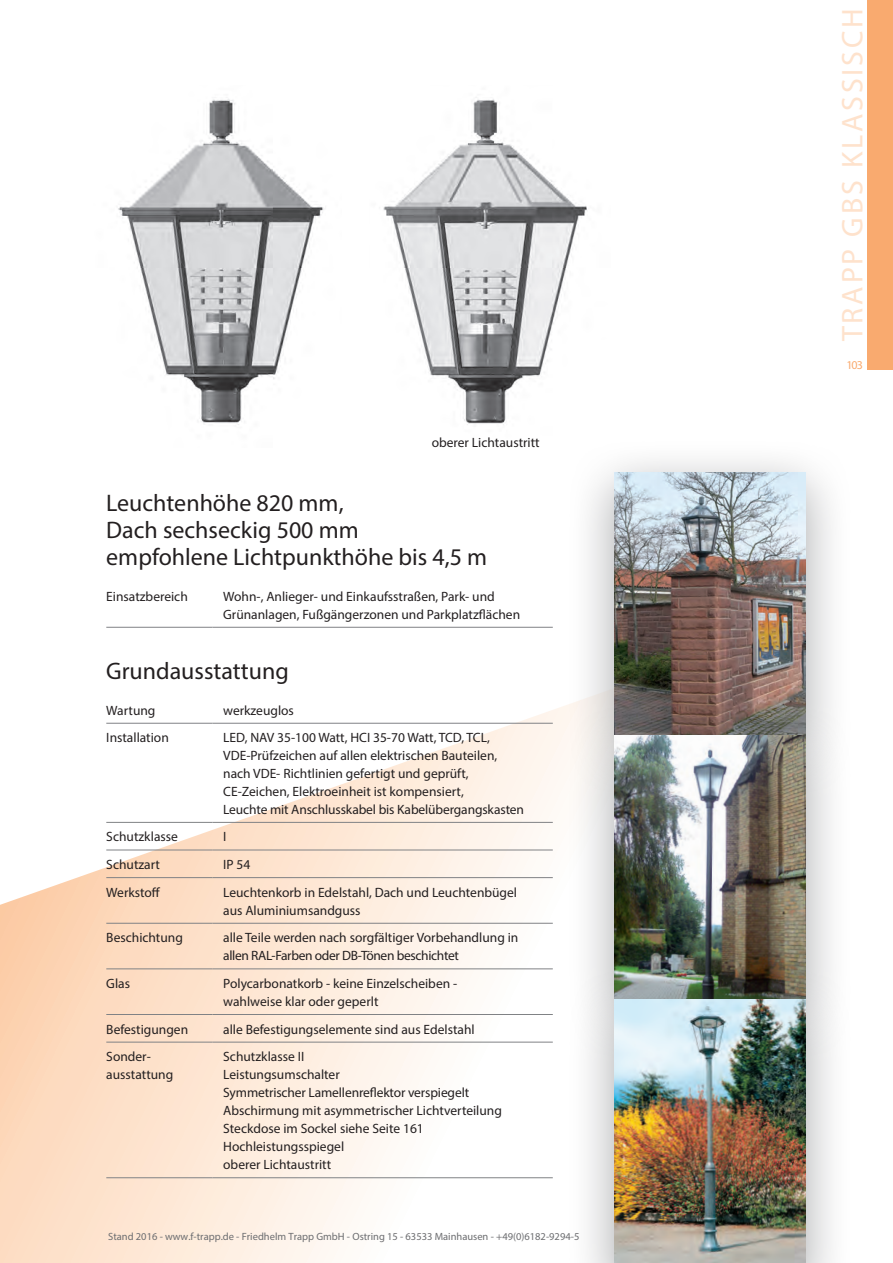
<style>
.page{position:relative;width:893px;height:1263px;background:#fff}
.page>*{position:absolute;margin:0;border:0;box-sizing:border-box;transform-origin:0 0}
.t1{font:30px "Myriad Pro";letter-spacing:.095em;color:#fee2cc}
.Überschrift_Spezifik{font:24px/27px "Myriad Pro";color:#231f20}
.Tabelle_Inhalt{font:13.5px/18px "Myriad Pro";color:#231f20}
.Tabelle_Titel{font:13.5px/18px "Myriad Pro";color:#231f20}
.t2{font:12px "Myriad Pro";color:#f9aa6f}
.t3{font:10.5px "Myriad Pro";color:#6c6d70}
</style>
<div class="page">
<img style="left:118px;top:99px;width:206px;height:326px">
<img style="left:383px;top:97px;width:204px;height:328px">
<svg style="left:0;top:626px;width:567px;height:637px"></svg>
<div style="left:867px;top:0;width:26px;height:370px;background:#f9aa6f"></div>
<div style="left:567px;top:439px;width:286px;height:359px;background:#808285;opacity:.7"></div>
<img style="left:614px;top:472px;width:192px;height:231px">
<div style="left:567px;top:703px;width:286px;height:358px;background:#808285;opacity:.7"></div>
<div style="left:567px;top:967px;width:286px;height:296px;background:#808285;opacity:.7"></div>
<hr style="left:106px;top:627px;width:107px;height:1px;background:#808285">
<hr style="left:213px;top:627px;width:340px;height:1px;background:#808285">
<hr style="left:106px;top:723px;width:107px;height:1px;background:#808285">
<hr style="left:213px;top:723px;width:340px;height:1px;background:#808285">
<hr style="left:106px;top:822px;width:107px;height:1px;background:#808285">
<hr style="left:213px;top:822px;width:340px;height:1px;background:#808285">
<hr style="left:106px;top:850px;width:107px;height:1px;background:#808285">
<hr style="left:213px;top:850px;width:340px;height:1px;background:#808285">
<hr style="left:106px;top:877px;width:107px;height:1px;background:#808285">
<hr style="left:213px;top:877px;width:340px;height:1px;background:#808285">
<hr style="left:106px;top:923px;width:107px;height:1px;background:#808285">
<hr style="left:213px;top:923px;width:340px;height:1px;background:#808285">
<hr style="left:106px;top:968px;width:107px;height:1px;background:#808285">
<hr style="left:213px;top:968px;width:340px;height:1px;background:#808285">
<hr style="left:106px;top:1014px;width:107px;height:1px;background:#808285">
<hr style="left:213px;top:1014px;width:340px;height:1px;background:#808285">
<hr style="left:106px;top:1042px;width:107px;height:1px;background:#808285">
<hr style="left:106px;top:1177px;width:107px;height:1px;background:#808285">
<hr style="left:213px;top:1042px;width:340px;height:1px;background:#808285">
<hr style="left:213px;top:1177px;width:340px;height:1px;background:#808285">
<p class="Tabelle_Inhalt" style="left:432px;top:433px;width:109px">oberer Lichtaustritt</p>
<p class="Überschrift_Spezifik" style="left:106px;top:489px;width:254px">Leuchtenhöhe 820 mm,<br>Dach sechseckig 500 mm</p>
<p class="Überschrift_Spezifik" style="left:106px;top:543px;width:382px">empfohlene Lichtpunkthöhe bis 4,5 m</p>
<p class="Tabelle_Titel" style="left:106px;top:587px;width:83px">Einsatzbereich</p>
<p class="Tabelle_Inhalt" style="left:223px;top:587px;width:298px">Wohn-, Anlieger- und Einkaufsstraßen, Park- und<br>Grünanlagen, Fußgängerzonen und Parkplatzflächen</p>
<p class="Überschrift_Spezifik" style="left:106px;top:657px;width:184px">Grundausstattung</p>
<p class="Tabelle_Titel" style="left:106px;top:701px;width:51px">Wartung</p>
<p class="Tabelle_Inhalt" style="left:223px;top:701px;width:72px">werkzeuglos</p>
<p class="Tabelle_Titel" style="left:106px;top:728px;width:64px">Installation</p>
<p class="Tabelle_Inhalt" style="left:223px;top:728px;width:268px">LED, NAV 35-100 Watt, HCI 35-70 Watt, TCD, TCL,</p>
<p class="Tabelle_Inhalt" style="left:223px;top:746px;width:276px">VDE-Prüfzeichen auf allen elektrischen Bauteilen,</p>
<p class="Tabelle_Inhalt" style="left:223px;top:764px;width:247px">nach VDE- Richtlinien gefertigt und geprüft,</p>
<p class="Tabelle_Inhalt" style="left:223px;top:782px;width:242px">CE-Zeichen, Elektroeinheit ist kompensiert,</p>
<p class="Tabelle_Inhalt" style="left:223px;top:800px;width:302px">Leuchte mit Anschlusskabel bis Kabelübergangskasten</p>
<p class="Tabelle_Titel" style="left:106px;top:828px;width:73px">Schutzklasse</p>
<p class="Tabelle_Inhalt" style="left:223px;top:828px;width:5px">I</p>
<p class="Tabelle_Titel" style="left:106px;top:855px;width:55px">Schutzart</p>
<p class="Tabelle_Inhalt" style="left:223px;top:855px;width:29px">IP 54</p>
<p class="Tabelle_Titel" style="left:106px;top:883px;width:56px">Werkstoff</p>
<p class="Tabelle_Inhalt" style="left:223px;top:883px;width:295px">Leuchtenkorb in Edelstahl, Dach und Leuchtenbügel aus Aluminiumsandguss</p>
<p class="Tabelle_Titel" style="left:106px;top:928px;width:78px">Beschichtung</p>
<p class="Tabelle_Inhalt" style="left:223px;top:928px;width:297px">alle Teile werden nach sorgfältiger Vorbehandlung in allen RAL-Farben oder DB-Tönen beschichtet</p>
<p class="Tabelle_Titel" style="left:106px;top:974px;width:25px">Glas</p>
<p class="Tabelle_Inhalt" style="left:223px;top:974px;width:236px">Polycarbonatkorb - keine Einzelscheiben - wahlweise klar oder geperlt</p>
<p class="Tabelle_Titel" style="left:106px;top:1020px;width:83px">Befestigungen</p>
<p class="Tabelle_Inhalt" style="left:223px;top:1020px;width:253px">alle Befestigungselemente sind aus Edelstahl</p>
<p class="Tabelle_Titel" style="left:106px;top:1047px;width:68px">Sonder&shy;ausstattung</p>
<p class="Tabelle_Inhalt" style="left:223px;top:1047px;width:82px">Schutzklasse II</p>
<p class="Tabelle_Inhalt" style="left:223px;top:1065px;width:118px">Leistungsumschalter</p>
<p class="Tabelle_Inhalt" style="left:223px;top:1083px;width:247px">Symmetrischer Lamellenreflektor verspiegelt</p>
<p class="Tabelle_Inhalt" style="left:223px;top:1101px;width:280px">Abschirmung mit asymmetrischer Lichtverteilung</p>
<p class="Tabelle_Inhalt" style="left:223px;top:1119px;width:202px">Steckdose im Sockel siehe Seite 161<br>Hochleistungsspiegel<br>oberer Lichtaustritt</p>
<p class="t3" style="left:108px;top:1230px;width:473px">Stand 2016 - www.f-trapp.de - Friedhelm Trapp GmbH - Ostring 15 - 63533 Mainhausen - +49(0)6182-9294-5</p>
<h1 class="t1" style="left:834px;top:341px;width:335px;rotate:-90deg">TRAPP GBS KLASSISCH</h1>
<p class="t2" style="left:846px;top:357px;width:18px">103</p>
</div>
